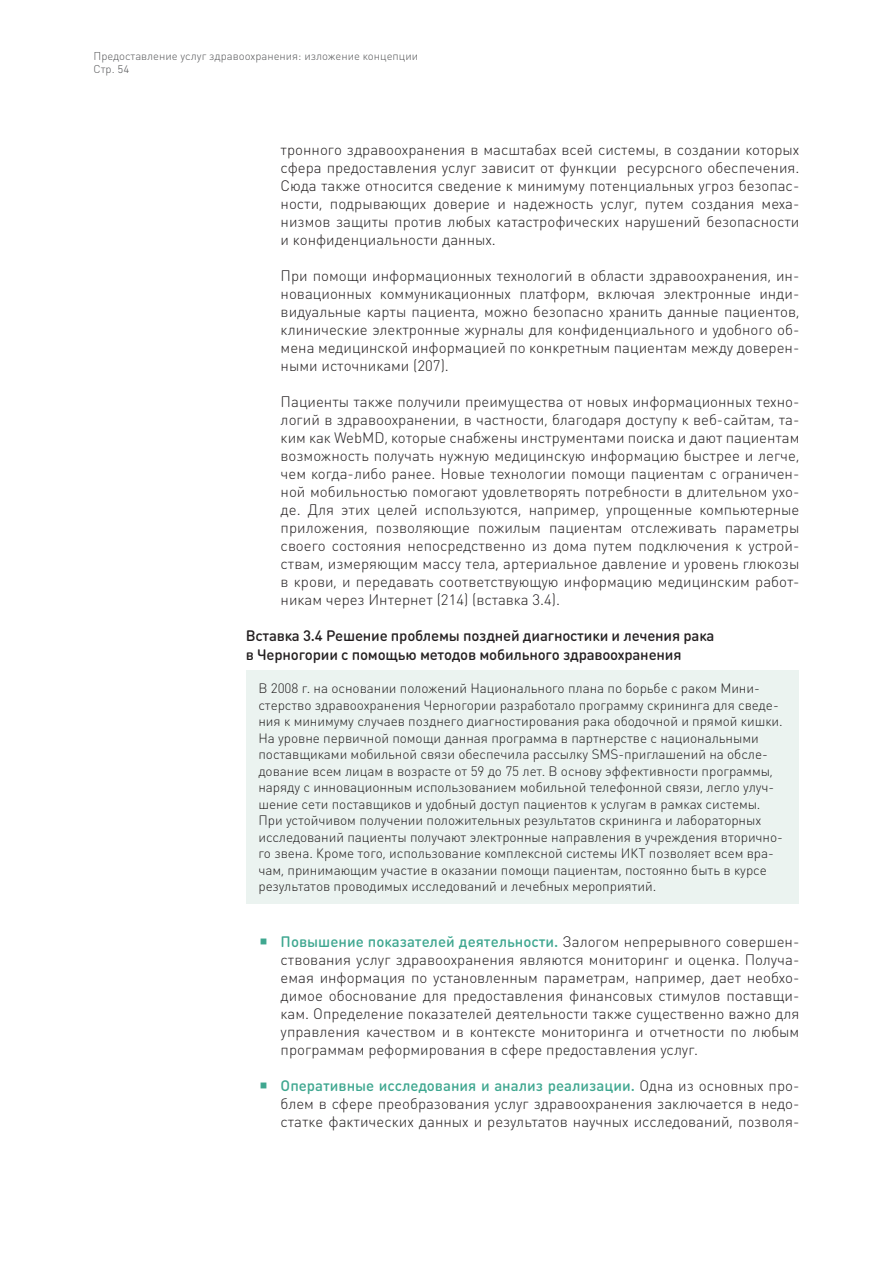
<style>
.page{position:relative;width:893px;height:1263px;background:#fff}
.page>*{position:absolute;margin:0;border:0;box-sizing:border-box;transform-origin:0 0}
.Bullets{font:300 15px/18px "DIN Round Pro";color:#231f20;text-align:justify}
.Tabel_overskrift{font:500 15px/19.5px "DIN Round Pro";letter-spacing:-.015em;color:#231f20}
.Start_rubrik{font:300 13.5px/16.5px "DIN Round Pro";letter-spacing:-.005em;color:#231f20}
.t1{font:300 11.25px/13.5px "DIN Round Pro";color:#57585a}
.s1{font-family:"DIN Next LT Pro"}
.s2{font-weight:500;color:#3fa790}
</style>
<div class="page">
<div style="left:246px;top:670px;width:552px;height:234px;background:#ebf3f0"></div>
<p class="t1" style="left:94px;top:48px;width:326px">Предоставление услуг здравоохранения: изложение концепции<br>Стр. <span class="s1">54</span></p>
<p class="Bullets" style="left:281px;top:140px;width:520px">тронного здравоохранения в масштабах всей системы, в создании которых сфера предоставления услуг зависит от функции ресурсного обеспечения.<br>Сюда также относится сведение к минимуму потенциальных угроз безопас&shy;ности, подрывающих доверие и надежность услуг, путем создания меха&shy;низмов защиты против любых катастрофических нарушений безопасности и конфиденциальности данных.</p>
<p class="Bullets" style="left:281px;top:266px;width:520px">При помощи информационных технологий в области здравоохранения, ин&shy;новационных коммуникационных платформ, включая электронные инди&shy;видуальные карты пациента, можно безопасно хранить данные пациентов, клинические электронные журналы для конфиденциального и удобного об&shy;мена медицинской информацией по конкретным пациентам между доверен&shy;ными источниками (207).</p>
<p class="Bullets" style="left:281px;top:392px;width:520px">Пациенты также получили преимущества от новых информационных техно&shy;логий в здравоохранении, в частности, благодаря доступу к веб-сайтам, та&shy;ким как WebMD, которые снабжены инструментами поиска и дают пациентам возможность получать нужную медицинскую информацию быстрее и легче, чем когда-либо ранее. Новые технологии помощи пациентам с ограничен&shy;ной мобильностью помогают удовлетворять потребности в длительном ухо&shy;де. Для этих целей используются, например, упрощенные компьютерные приложения, позволяющие пожилым пациентам отслеживать параметры своего состояния непосредственно из дома путем подключения к устрой&shy;ствам, измеряющим массу тела, артериальное давление и уровень глюкозы в крови, и передавать соответствующую информацию медицинским работ&shy;никам через Интернет (214) (вставка 3.4).</p>
<p class="Tabel_overskrift" style="left:246px;top:625px;width:470px">Вставка 3.4 Решение проблемы поздней диагностики и лечения рака в Черногории с помощью методов мобильного здравоохранения</p>
<p class="Start_rubrik" style="left:258px;top:680px;width:526px">В 2008 г. на основании положений Национального плана по борьбе с раком Мини&shy;стерство здравоохранения Черногории разработало программу скрининга для сведе&shy;ния к минимуму случаев позднего диагностирования рака ободочной и прямой кишки.<br>На уровне первичной помощи данная программа в партнерстве с национальными поставщиками мобильной связи обеспечила рассылку SMS-приглашений на обсле&shy;дование всем лицам в возрасте от 59 до 75 лет. В основу эффективности программы, наряду с инновационным использованием мобильной телефонной связи, легло улуч&shy;шение сети поставщиков и удобный доступ пациентов к услугам в рамках системы.<br>При устойчивом получении положительных результатов скрининга и лабораторных исследований пациенты получают электронные направления в учреждения вторично&shy;го звена. Кроме того, использование комплексной системы ИКТ позволяет всем вра&shy;чам, принимающим участие в оказании помощи пациентам, постоянно быть в курсе результатов проводимых исследований и лечебных мероприятий.</p>
<p class="Bullets" style="left:281px;top:932px;width:520px"><span class="s2">Повышение показателей деятельности.</span> Залогом непрерывного совершен&shy;ствования услуг здравоохранения являются мониторинг и оценка. Получа&shy;емая информация по установленным параметрам, например, дает необхо&shy;димое обоснование для предоставления финансовых стимулов поставщи&shy;кам. Определение показателей деятельности также существенно важно для управления качеством и в контексте мониторинга и отчетности по любым программам реформирования в сфере предоставления услуг.</p>
<p class="Bullets" style="left:281px;top:1076px;width:520px"><span class="s2">Оперативные исследования и анализ реализации.</span> Одна из основных про&shy;блем в сфере преобразования услуг здравоохранения заключается в недо&shy;статке фактических данных и результатов научных исследований, позволя-</p>
</div>
